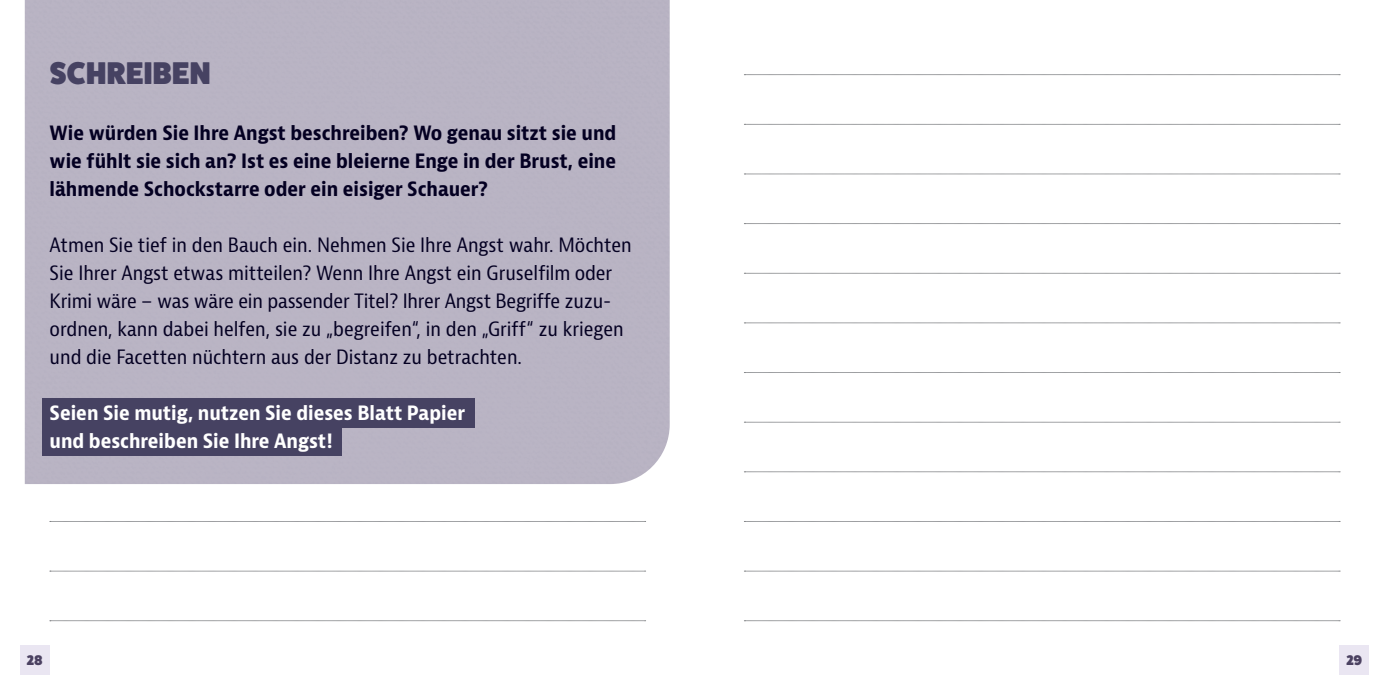
<style>
.page{position:relative;width:1389px;height:695px;background:#fff}
.page>*{position:absolute;margin:0;border:0;box-sizing:border-box;transform-origin:0 0}
.Introtext{font:800 31.5px "Fat Frank";letter-spacing:.01em;color:#464262}
.Introtext-2{font:condensed 19.25px/28px "Bernina Sans";color:#040022}
.Introtext-3{font:700 condensed 19.25px/28px "Bernina Sans";color:#040022;text-align:justify}
.Introtext-4{font:700 condensed 19.25px "Bernina Sans";color:#fff}
.t1{font:800 14px "Fat Frank";color:#4b4161}
</style>
<div class="page">
<svg style="left:50px;top:521px;width:596px;height:1px"></svg>
<svg style="left:50px;top:570px;width:596px;height:1px"></svg>
<svg style="left:50px;top:620px;width:596px;height:1px"></svg>
<svg style="left:744px;top:74px;width:596px;height:1px"></svg>
<svg style="left:744px;top:124px;width:596px;height:1px"></svg>
<svg style="left:744px;top:174px;width:596px;height:1px"></svg>
<svg style="left:744px;top:223px;width:596px;height:1px"></svg>
<svg style="left:744px;top:273px;width:596px;height:1px"></svg>
<svg style="left:744px;top:322px;width:596px;height:1px"></svg>
<svg style="left:744px;top:372px;width:596px;height:1px"></svg>
<svg style="left:744px;top:422px;width:596px;height:1px"></svg>
<svg style="left:744px;top:471px;width:596px;height:1px"></svg>
<svg style="left:744px;top:521px;width:596px;height:1px"></svg>
<svg style="left:744px;top:570px;width:596px;height:1px"></svg>
<svg style="left:744px;top:620px;width:596px;height:1px"></svg>
<div style="left:25px;top:0;width:645px;height:484px;background:#b9b4c4"></div>
<div style="left:42px;top:398px;width:433px;height:29px;background:#464262"></div>
<div style="left:42px;top:426px;width:299px;height:29px;background:#464262"></div>
<div style="left:1339px;top:645px;width:30px;height:30px;background:#eae6f2"></div>
<div style="left:20px;top:645px;width:30px;height:30px;background:#eae6f2"></div>
<p class="Introtext" style="left:50px;top:55px;width:162px">SCHREIBEN</p>
<p class="Introtext-3" style="left:50px;top:119px;width:568px">Wie würden Sie Ihre Angst beschreiben? Wo genau sitzt sie und wie fühlt sie sich an? Ist es eine bleierne Enge in der Brust, eine lähmende Schockstarre oder ein eisiger Schauer?</p>
<p class="Introtext-2" style="left:50px;top:231px;width:584px">Atmen Sie tief in den Bauch ein. Nehmen Sie Ihre Angst wahr. Möchten Sie Ihrer Angst etwas mitteilen? Wenn Ihre Angst ein Gruselfilm oder Krimi wäre – was wäre ein passender Titel? Ihrer Angst Begriffe zuzu&shy;ordnen, kann dabei helfen, sie zu „begreifen“, in den „Griff“ zu kriegen und die Facetten nüchtern aus der Distanz zu betrachten.</p>
<p class="Introtext-4" style="left:50px;top:401px;width:417px">Seien Sie mutig, nutzen Sie dieses Blatt Papier</p>
<p class="Introtext-4" style="left:50px;top:429px;width:285px">und beschreiben Sie Ihre Angst!</p>
<p class="t1" style="left:27px;top:652px;width:17px">28</p>
<p class="t1" style="left:1346px;top:652px;width:17px">29</p>
</div>
